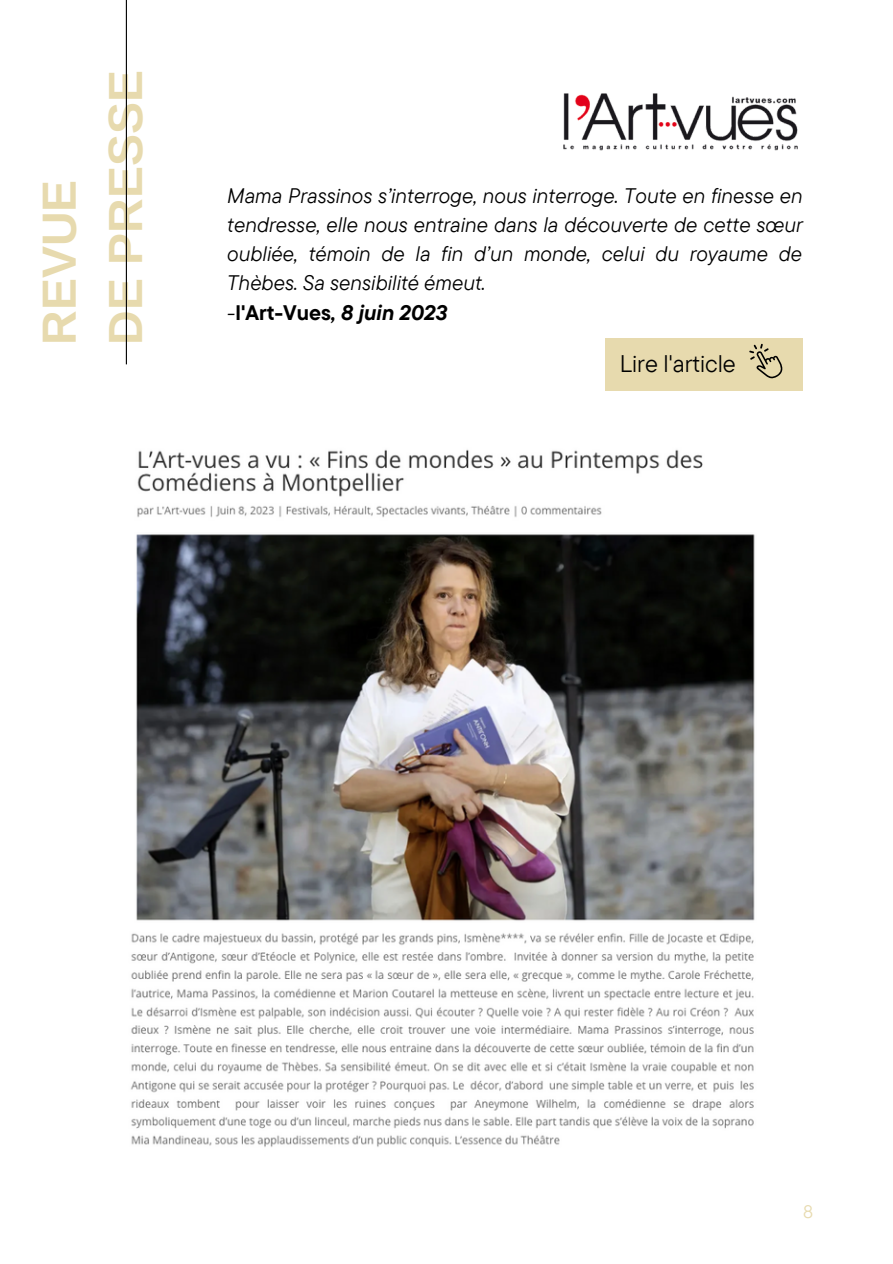
<style>
.page{position:relative;width:893px;height:1264px;background:#fff}
.page>*{position:absolute;margin:0;border:0;box-sizing:border-box;transform-origin:0 0}
.t1{font:700 48px "Arimo";color:#e7daae}
.t2{font:24px "TT Commons Pro";color:#000}
.t3{font:italic 21px/29.2px "TT Commons Pro";color:#000;text-align:justify}
.t4{font:700 21px "TT Commons Pro";color:#000}
.t5{font:18px "TT Commons Pro";color:#e7daae}
.s1{font-weight:400;font-style:italic}
.s2{font-style:italic}
</style>
<div class="page">
<hr style="left:126px;top:0;width:1px;height:364px;background:#000">
<div style="left:605px;top:338px;width:197px;height:52px;background:#e7daae"></div>
<svg style="left:749px;top:344px;width:33px;height:34px"></svg>
<img style="left:563px;top:93px;width:235px;height:58px">
<img style="left:136px;top:449px;width:619px;height:472px">
<img style="left:130px;top:933px;width:624px;height:214px">
<p class="t1" style="left:32px;top:345px;width:167px;rotate:-90deg">REVUE</p>
<p class="t1" style="left:99px;top:345px;width:276px;rotate:-90deg">DE PRESSE</p>
<p class="t3" style="left:227px;top:180px;width:577px">Mama Prassinos s’interroge, nous interroge. Toute en finesse en tendresse, elle nous entraine dans la découverte de cette sœur oubliée, témoin de la fin d’un monde, celui du royaume de Thèbes. Sa sensibilité émeut.</p>
<p class="t4" style="left:227px;top:298px;width:221px"><span class="s1">-</span>l'Art-Vues<span class="s2">, 8 juin 2023</span></p>
<p class="t2" style="left:620px;top:348px;width:117px">Lire l'article</p>
<p class="t5" style="left:803px;top:1199px;width:11px">8</p>
</div>
